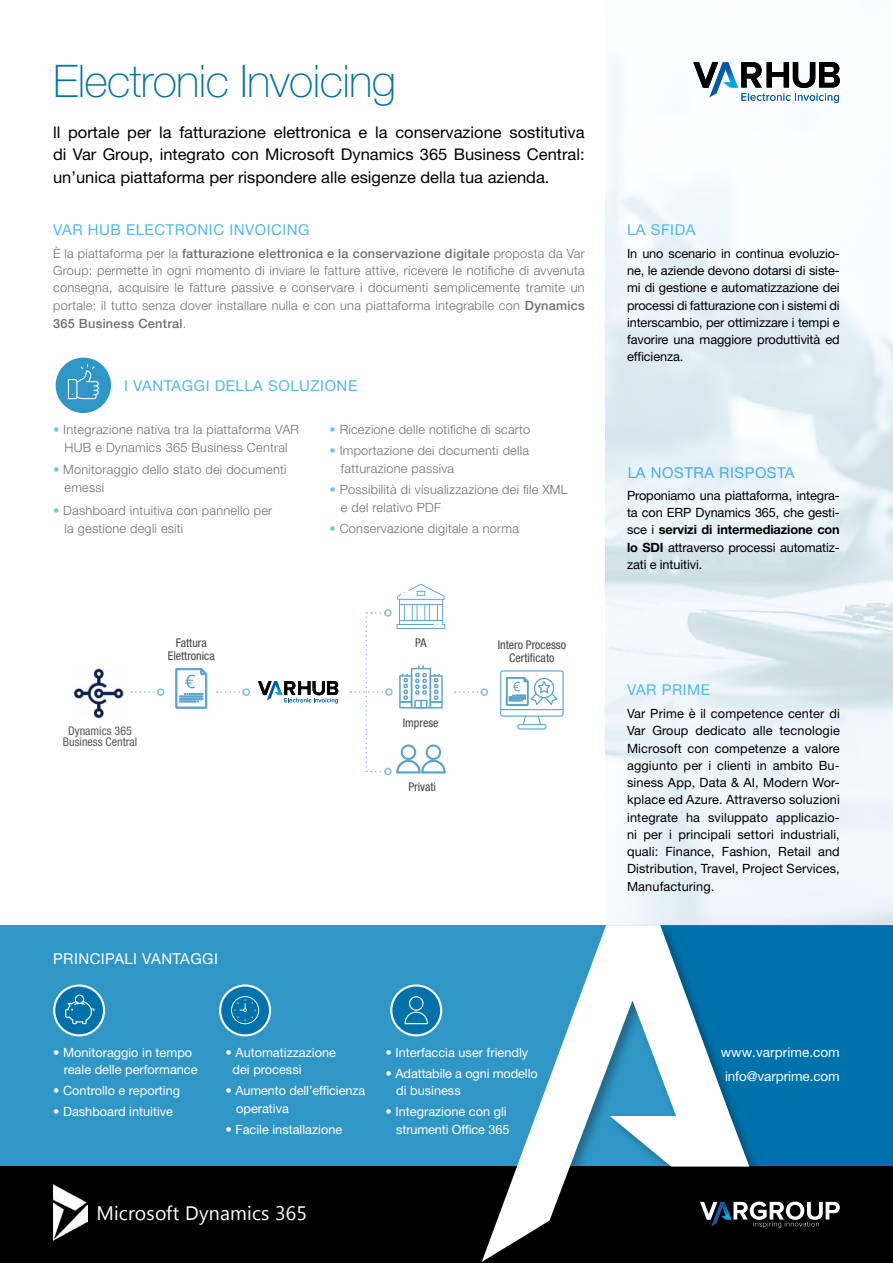
<style>
.page{position:relative;width:893px;height:1263px;background:#fff}
.page>*{position:absolute;margin:0;border:0;box-sizing:border-box;transform-origin:0 0}
.t1{font:100 45px "Helvetica Neue";letter-spacing:-.015em;color:#0072ab}
.t2{font:19.5px "Segoe UI";letter-spacing:.01em;color:#fff}
.t3{font:16.2px/22.5px "Helvetica Neue";color:#000;text-align:justify}
.t4{font:15px "Helvetica Neue";letter-spacing:.035em;color:#4eb9ea}
.t5{font:15px "Helvetica Neue";letter-spacing:.03em;color:#fff}
.t6{font:13.5px/24px "Helvetica Neue";letter-spacing:-.005em;color:#fff;text-align:center}
.t7{font:12.75px/17.2px "Helvetica Neue";letter-spacing:-.01em;color:#000;text-align:justify}
.t8{font:300 12.75px/18px "Helvetica Neue";letter-spacing:.02em;color:#706f6f}
.t9{font:12.75px/17.2px "Helvetica Neue";color:#fff}
.t10{font:condensed 12px/13.5px "Helvetica Neue";color:#424241;text-align:center}
.t11{font:condensed 12px/10.5px "Helvetica Neue";color:#575756;text-align:center}
.s1{font-weight:500}
.s2{color:#70c3ed}
.s3{font-weight:700}
</style>
<div class="page">
<div style="left:0;top:925px;width:893px;height:241px;background:#2f96c5"></div>
<div style="left:762px;top:925px;width:131px;height:241px;background:#0072ab"></div>
<svg style="left:54px;top:985px;width:50px;height:50px"></svg>
<div style="left:53px;top:984px;width:52px;height:52px;border:2px solid #fff;border-radius:50%"></div>
<svg style="left:65px;top:994px;width:30px;height:30px"></svg>
<div style="left:220px;top:985px;width:50px;height:50px;background:#0072ab;border-radius:50%"></div>
<div style="left:219px;top:984px;width:52px;height:52px;border:2px solid #fff;border-radius:50%"></div>
<svg style="left:231px;top:996px;width:28px;height:28px"></svg>
<svg style="left:391px;top:985px;width:50px;height:50px"></svg>
<div style="left:390px;top:984px;width:52px;height:52px;border:2px solid #fff;border-radius:50%"></div>
<svg style="left:405px;top:996px;width:23px;height:28px"></svg>
<div style="left:0;top:1166px;width:893px;height:97px;background:#000"></div>
<div style="left:480px;top:922px;width:282px;height:341px;background:#000;opacity:.3"></div>
<svg style="left:482px;top:925px;width:267px;height:337px"></svg>
<svg style="left:693px;top:62px;width:147px;height:41px"></svg>
<svg style="left:700px;top:1201px;width:140px;height:27px"></svg>
<img style="left:53px;top:1184px;width:35px;height:57px">
<svg style="left:258px;top:681px;width:80px;height:22px"></svg>
<svg style="left:175px;top:668px;width:32px;height:41px"></svg>
<svg style="left:131px;top:691px;width:24px;height:2px"></svg>
<div style="left:157px;top:688px;width:7px;height:8px;border:2px solid #8cbadb;border-radius:50%"></div>
<svg style="left:217px;top:691px;width:24px;height:2px"></svg>
<div style="left:242px;top:688px;width:8px;height:8px;border:2px solid #8cbadb;border-radius:50%"></div>
<svg style="left:455px;top:691px;width:26px;height:2px"></svg>
<div style="left:481px;top:688px;width:7px;height:8px;border:2px solid #8cbadb;border-radius:50%"></div>
<svg style="left:399px;top:665px;width:44px;height:43px"></svg>
<svg style="left:500px;top:670px;width:64px;height:60px"></svg>
<svg style="left:396px;top:583px;width:50px;height:46px"></svg>
<svg style="left:396px;top:745px;width:49px;height:28px"></svg>
<img style="left:73px;top:668px;width:51px;height:50px">
<div style="left:385px;top:688px;width:8px;height:8px;border:2px solid #8cbadb;border-radius:50%"></div>
<div style="left:384px;top:609px;width:8px;height:8px;border:2px solid #8cbadb;border-radius:50%"></div>
<svg style="left:350px;top:612px;width:37px;height:160px"></svg>
<div style="left:384px;top:768px;width:8px;height:7px;border:2px solid #8cbadb;border-radius:50%"></div>
<svg style="left:54px;top:356px;width:58px;height:58px"></svg>
<div style="left:53px;top:355px;width:60px;height:60px;border:2px solid #fff;border-radius:50%"></div>
<svg style="left:67px;top:363px;width:33px;height:37px"></svg>
<h1 class="t1" style="left:53px;top:55px;width:344px">Electronic Invoicing</h1>
<p class="t3" style="left:53px;top:120px;width:533px">ll portale per la fatturazione elettronica e la conservazione sostitutiva di Var Group, integrato con Microsoft Dynamics 365 Business Central: un’unica piattaforma per rispondere alle esigenze della tua azienda.</p>
<p class="t4" style="left:53px;top:221px;width:258px">VAR HUB ELECTRONIC INVOICING</p>
<p class="t8" style="left:53px;top:244px;width:533px;text-align:justify">È la piattaforma per la <span class="s1">fatturazione elettronica e la conservazione digitale</span> proposta da Var Group: permette in ogni momento di inviare le fatture attive, ricevere le notifiche di avvenuta consegna, acquisire le fatture passive e conservare i documenti semplicemente tramite un portale; il tutto senza dover installare nulla e con una piattaforma integrabile con <span class="s1">Dynamics 365 Business Central</span>.</p>
<p class="t4" style="left:124px;top:377px;width:235px">I VANTAGGI DELLA SOLUZIONE</p>
<p class="t8" style="left:53px;top:420px;width:247px;text-align:center"><span class="s2">•</span> Integrazione nativa tra la piattaforma VAR<br>HUB e Dynamics 365 Business Central</p>
<p class="t8" style="left:65px;top:461px;width:223px;text-indent:-11px"><span class="s2">•</span> Monitoraggio dello stato dei documenti emessi</p>
<p class="t8" style="left:65px;top:501px;width:209px;text-indent:-11px"><span class="s2">•</span> Dashboard intuitiva con pannello per la gestione degli esiti</p>
<p class="t8" style="left:330px;top:420px;width:202px"><span class="s2">•</span> Ricezione delle notifiche di scarto</p>
<p class="t8" style="left:341px;top:441px;width:190px;text-indent:-11px"><span class="s2">•</span> Importazione dei documenti della fatturazione passiva</p>
<p class="t8" style="left:341px;top:480px;width:228px;text-indent:-11px"><span class="s2">•</span> Possibilità di visualizzazione dei file XML e del relativo PDF</p>
<p class="t8" style="left:330px;top:519px;width:191px"><span class="s2">•</span> Conservazione digitale a norma</p>
<p class="t11" style="left:63px;top:726px;width:76px">Dynamics 365<br>Business Central</p>
<p class="t10" style="left:168px;top:635px;width:48px">Fattura<br>Elettronica</p>
<p class="t10" style="left:415px;top:636px;width:13px">PA</p>
<p class="t10" style="left:403px;top:716px;width:37px">Imprese</p>
<p class="t10" style="left:408px;top:780px;width:29px">Privati</p>
<p class="t10" style="left:498px;top:637px;width:70px">Intero Processo<br>Certificato</p>
<p class="t5" style="left:53px;top:949px;width:166px">PRINCIPALI VANTAGGI</p>
<p class="t9" style="left:64px;top:1044px;width:135px;text-indent:-11px">• Monitoraggio in tempo reale delle performance</p>
<p class="t9" style="left:53px;top:1082px;width:129px">• Controllo e reporting</p>
<p class="t9" style="left:53px;top:1103px;width:121px">• Dashboard intuitive</p>
<p class="t9" style="left:233px;top:1044px;width:105px;text-indent:-7px">• Automatizzazione dei processi</p>
<p class="t9" style="left:236px;top:1082px;width:131px;text-indent:-11px">• Aumento dell’efficienza operativa</p>
<p class="t9" style="left:225px;top:1120px;width:118px">• Facile installazione</p>
<p class="t9" style="left:386px;top:1044px;width:144px">• Interfaccia user friendly</p>
<p class="t9" style="left:396px;top:1065px;width:143px;text-indent:-11px">• Adattabile a ogni modello di business</p>
<p class="t9" style="left:386px;top:1103px;width:125px;text-align:right">• Integrazione con gli strumenti Office 365</p>
<h2 class="t2" style="left:96px;top:1199px;width:212px">Microsoft Dynamics 365</h2>
<p class="t4" style="left:627px;top:221px;width:70px">LA SFIDA</p>
<p class="t7" style="left:627px;top:244px;width:214px">In uno scenario in continua evoluzio&shy;ne, le aziende devono dotarsi di siste&shy;mi di gestione e automatizzazione dei processi di fatturazione con i sistemi di interscambio, per ottimizzare i tempi e favorire una maggiore produttività ed efficienza.</p>
<p class="t4" style="left:627px;top:464px;width:169px">LA NOSTRA RISPOSTA</p>
<p class="t7" style="left:627px;top:486px;width:214px">Proponiamo una piattaforma, integra&shy;ta con ERP Dynamics 365, che gesti&shy;sce i <span class="s3">servizi di intermediazione con lo SDI</span> attraverso processi automatiz&shy;zati e intuitivi.</p>
<p class="t4" style="left:627px;top:681px;width:84px">VAR PRIME</p>
<p class="t7" style="left:627px;top:705px;width:214px">Var Prime è il competence center di Var Group dedicato alle tecnologie Microsoft con competenze a valore aggiunto per i clienti in ambito Bu&shy;siness App, Data &amp; AI, Modern Wor&shy;kplace ed Azure. Attraverso soluzioni integrate ha sviluppato applicazio&shy;ni per i principali settori industriali, quali: Finance, Fashion, Retail and Distribution, Travel, Project Services, Manufacturing.</p>
<p class="t6" style="left:721px;top:1040px;width:121px">www.varprime.com info@varprime.com</p>
</div>
